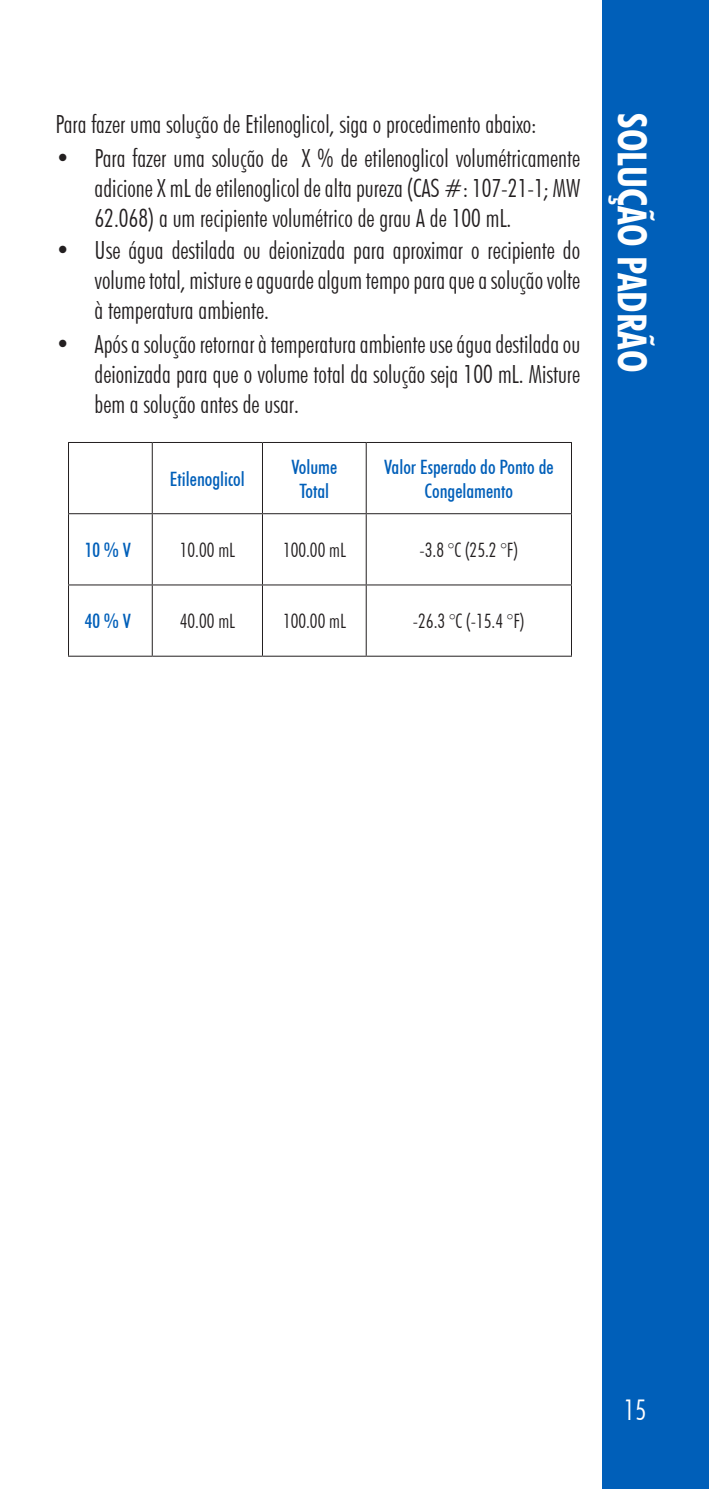
<style>
.page{position:relative;width:709px;height:1489px;background:#fff}
.page>*{position:absolute;margin:0;border:0;box-sizing:border-box;transform-origin:0 0}
.t1{font:700 condensed 40px "Futura BT";color:#fff}
.t2{font:300 condensed 28.5px "Futura BT";color:#fff}
.t3{font:300 condensed 25px/30px "Futura BT";color:#231f20;text-align:justify}
.t4{font:500 condensed 19.75px/23.8px "Futura BT";color:#005fb9;text-align:center}
.t5{font:300 condensed 19.75px "Futura BT";color:#231f20}
.s1{font-weight:500}
</style>
<div class="page">
<div style="left:602px;top:0;width:107px;height:1488px;background:#005fb9"></div>
<hr style="left:68px;top:442px;width:84px;height:1px;background:#231f20">
<hr style="left:152px;top:442px;width:110px;height:1px;background:#231f20">
<hr style="left:262px;top:442px;width:104px;height:1px;background:#231f20">
<hr style="left:366px;top:442px;width:206px;height:1px;background:#231f20">
<hr style="left:68px;top:513px;width:84px;height:1px;background:#231f20">
<hr style="left:152px;top:513px;width:110px;height:1px;background:#231f20">
<hr style="left:262px;top:513px;width:104px;height:1px;background:#231f20">
<hr style="left:366px;top:513px;width:206px;height:1px;background:#231f20">
<hr style="left:68px;top:584px;width:84px;height:1px;background:#231f20">
<hr style="left:152px;top:584px;width:110px;height:1px;background:#231f20">
<hr style="left:262px;top:584px;width:104px;height:1px;background:#231f20">
<hr style="left:366px;top:584px;width:206px;height:1px;background:#231f20">
<hr style="left:68px;top:655px;width:84px;height:1px;background:#231f20">
<hr style="left:152px;top:655px;width:110px;height:1px;background:#231f20">
<hr style="left:262px;top:655px;width:104px;height:1px;background:#231f20">
<hr style="left:366px;top:655px;width:206px;height:1px;background:#231f20">
<hr style="left:68px;top:443px;width:1px;height:70px;background:#231f20">
<hr style="left:68px;top:514px;width:1px;height:70px;background:#231f20">
<hr style="left:68px;top:585px;width:1px;height:70px;background:#231f20">
<hr style="left:152px;top:443px;width:1px;height:70px;background:#231f20">
<hr style="left:262px;top:443px;width:1px;height:70px;background:#231f20">
<hr style="left:366px;top:443px;width:1px;height:70px;background:#231f20">
<hr style="left:571px;top:443px;width:1px;height:70px;background:#231f20">
<hr style="left:152px;top:514px;width:1px;height:70px;background:#231f20">
<hr style="left:262px;top:514px;width:1px;height:70px;background:#231f20">
<hr style="left:366px;top:514px;width:1px;height:70px;background:#231f20">
<hr style="left:571px;top:514px;width:1px;height:70px;background:#231f20">
<hr style="left:152px;top:585px;width:1px;height:70px;background:#231f20">
<hr style="left:262px;top:585px;width:1px;height:70px;background:#231f20">
<hr style="left:366px;top:585px;width:1px;height:70px;background:#231f20">
<hr style="left:571px;top:585px;width:1px;height:70px;background:#231f20">
<p class="t3" style="left:56px;top:109px;width:482px">Para fazer uma solução de Etilenoglicol, siga o procedimento abaixo:</p>
<p class="t3" style="left:95px;top:143px;width:487px;text-indent:-39px"><span class="s1">•</span> Para fazer uma solução de X % de etilenoglicol volumétricamente adicione X mL de etilenoglicol de alta pureza (CAS #: 107-21-1; MW 62.068) a um recipiente volumétrico de grau A de 100 mL.</p>
<p class="t3" style="left:95px;top:235px;width:487px;text-indent:-39px"><span class="s1">•</span> Use água destilada ou deionizada para aproximar o recipiente do volume total, misture e aguarde algum tempo para que a solução volte à temperatura ambiente.</p>
<p class="t3" style="left:95px;top:328px;width:487px;text-indent:-39px"><span class="s1">•</span> Após a solução retornar à temperatura ambiente use água destilada ou deionizada para que o volume total da solução seja 100 mL. Misture bem a solução antes de usar.</p>
<p class="t4" style="left:170px;top:466px;width:76px">Etilenoglicol</p>
<p class="t4" style="left:291px;top:454px;width:47px">Volume<br>Total</p>
<p class="t4" style="left:384px;top:454px;width:171px">Valor Esperado do Ponto de<br>Congelamento</p>
<p class="t4" style="left:85px;top:538px;width:48px">10 % V</p>
<p class="t5" style="left:180px;top:538px;width:56px">10.00 mL</p>
<p class="t5" style="left:283px;top:538px;width:64px">100.00 mL</p>
<p class="t5" style="left:419px;top:538px;width:100px">-3.8 °C (25.2 °F)</p>
<p class="t4" style="left:85px;top:609px;width:48px">40 % V</p>
<p class="t5" style="left:180px;top:609px;width:56px">40.00 mL</p>
<p class="t5" style="left:283px;top:609px;width:64px">100.00 mL</p>
<p class="t5" style="left:413px;top:609px;width:113px">-26.3 °C (-15.4 °F)</p>
<h1 class="t1" style="left:656px;top:113px;width:260px;rotate:90deg">SOLUÇÃO PADRÃO</h1>
<p class="t2" style="left:624px;top:1392px;width:24px">15</p>
</div>
